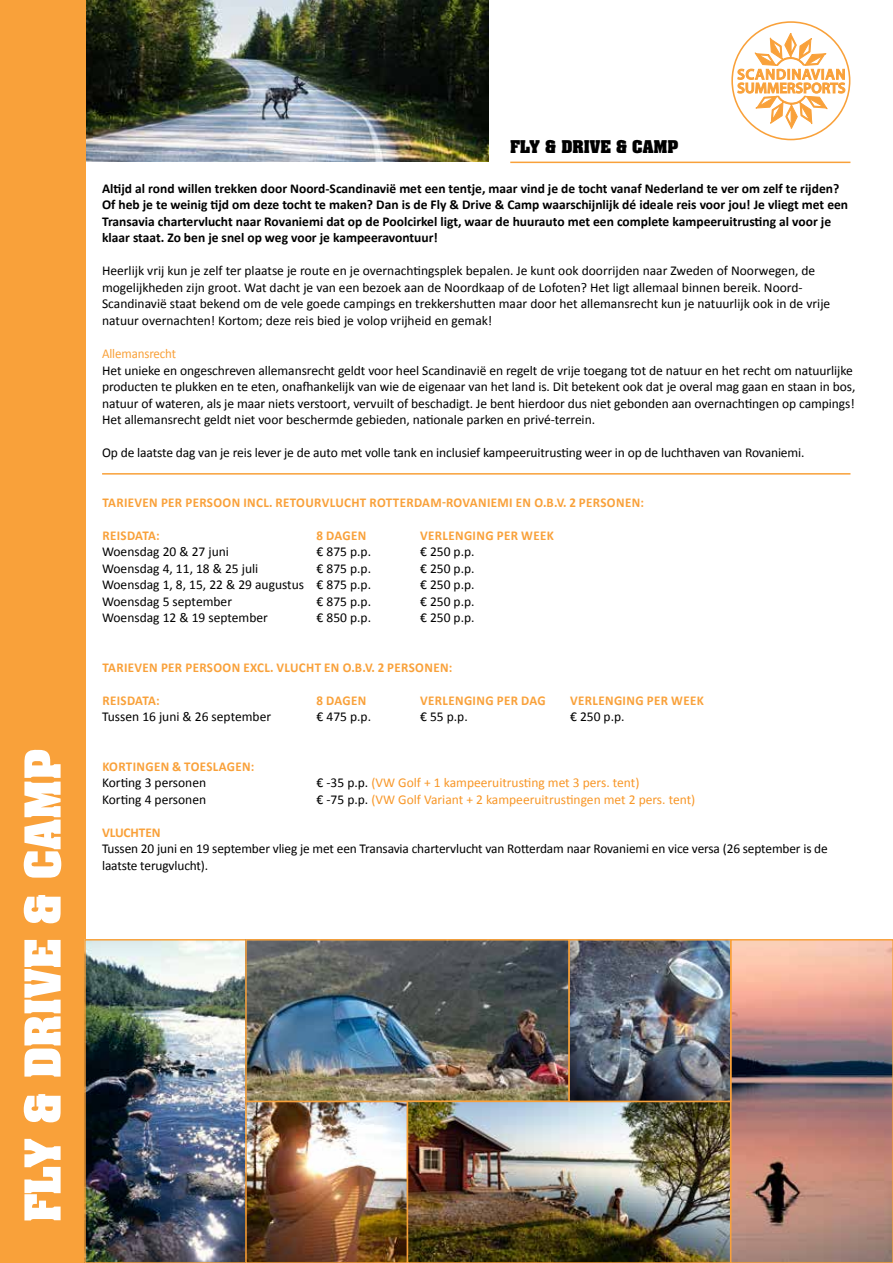
<style>
.page{position:relative;width:893px;height:1263px;background:#fff}
.page>*{position:absolute;margin:0;border:0;box-sizing:border-box;transform-origin:0 0}
.t1{font:700 15px "Aachen";color:#000}
.t2{font:13.5px/16.5px "Calibri";letter-spacing:-.005em;color:#000}
.t3{font:700 13.5px/16.5px "Calibri";color:#000}
.t4{font:700 13.5px "Calibri";letter-spacing:.03em;color:#f9a13a;scale:.96 1}
.t5{font:13.5px "Calibri";color:#f89728}
.t6{font:13.5px "Calibri";letter-spacing:-.01em;color:#f9a13a;scale:.96 1}
.t7{font:700 13.5px "Calibri";letter-spacing:-.01em;color:#f9a13a}
.s1{color:#000}
</style>
<div class="page">
<img style="left:85px;top:0;width:403px;height:162px">
<hr style="left:510px;top:162px;width:340px;height:1px;background:#f9a13a">
<div style="left:0;top:0;width:85px;height:1263px;background:#f9a13a"></div>
<img style="left:87px;top:942px;width:803px;height:318px">
<div style="left:84px;top:939px;width:163px;height:324px;border:2px solid #f9a13a"></div>
<div style="left:245px;top:1101px;width:163px;height:162px;border:2px solid #f9a13a"></div>
<div style="left:245px;top:939px;width:325px;height:163px;border:2px solid #f9a13a"></div>
<div style="left:407px;top:1101px;width:324px;height:162px;border:2px solid #f9a13a"></div>
<div style="left:730px;top:939px;width:163px;height:324px;border:2px solid #f9a13a"></div>
<div style="left:568px;top:939px;width:163px;height:163px;border:2px solid #f9a13a"></div>
<hr style="left:102px;top:473px;width:748px;height:2px;background:#f9a13a">
<svg style="left:24px;top:749px;width:37px;height:471px"></svg>
<svg style="left:731px;top:21px;width:119px;height:119px"></svg>
<p class="t1" style="left:510px;top:136px;width:170px">FLY &amp; DRIVE &amp; CAMP</p>
<p class="t3" style="left:102px;top:180px;width:748px">Altijd al rond willen trekken door Noord-Scandinavië met een tentje, maar vind je de tocht vanaf Nederland te ver om zelf te rijden?<br>Of heb je te weinig tijd om deze tocht te maken? Dan is de Fly &amp; Drive &amp; Camp waarschijnlijk dé ideale reis voor jou! Je vliegt met een Transavia chartervlucht naar Rovaniemi dat op de Poolcirkel ligt, waar de huurauto met een complete kampeeruitrusting al voor je klaar staat. Zo ben je snel op weg voor je kampeeravontuur!</p>
<p class="t2" style="left:102px;top:263px;width:730px">Heerlijk vrij kun je zelf ter plaatse je route en je overnachtingsplek bepalen. Je kunt ook doorrijden naar Zweden of Noorwegen, de mogelijkheden zijn groot. Wat dacht je van een bezoek aan de Noordkaap of de Lofoten? Het ligt allemaal binnen bereik. Noord-Scandinavië staat bekend om de vele goede campings en trekkershutten maar door het allemansrecht kun je natuurlijk ook in de vrije natuur overnachten! Kortom; deze reis bied je volop vrijheid en gemak!</p>
<p class="t6" style="left:102px;top:345px;width:79px">Allemansrecht</p>
<p class="t2" style="left:102px;top:362px;width:755px">Het unieke en ongeschreven allemansrecht geldt voor heel Scandinavië en regelt de vrije toegang tot de natuur en het recht om natuurlijke producten te plukken en te eten, onafhankelijk van wie de eigenaar van het land is. Dit betekent ook dat je overal mag gaan en staan in bos, natuur of wateren, als je maar niets verstoort, vervuilt of beschadigt. Je bent hierdoor dus niet gebonden aan overnachtingen op campings!<br>Het allemansrecht geldt niet voor beschermde gebieden, nationale parken en privé-terrein.</p>
<p class="t2" style="left:102px;top:444px;width:704px">Op de laatste dag van je reis lever je de auto met volle tank en inclusief kampeeruitrusting weer in op de luchthaven van Rovaniemi.</p>
<p class="t4" style="left:102px;top:493px;width:566px">TARIEVEN PER PERSOON INCL. RETOURVLUCHT ROTTERDAM-ROVANIEMI EN O.B.V. 2 PERSONEN:</p>
<p class="t4" style="left:102px;top:526px;width:61px">REISDATA:</p>
<p class="t4" style="left:317px;top:526px;width:53px">8 DAGEN</p>
<p class="t4" style="left:420px;top:526px;width:141px">VERLENGING PER WEEK</p>
<p class="t2" style="left:102px;top:543px;width:128px">Woensdag 20 &amp; 27 juni</p>
<p class="t2" style="left:317px;top:543px;width:56px">€ 875 p.p.</p>
<p class="t2" style="left:420px;top:543px;width:56px">€ 250 p.p.</p>
<p class="t2" style="left:102px;top:560px;width:158px">Woensdag 4, 11, 18 &amp; 25 juli</p>
<p class="t2" style="left:317px;top:560px;width:56px">€ 875 p.p.</p>
<p class="t2" style="left:420px;top:560px;width:56px">€ 250 p.p.</p>
<p class="t2" style="left:102px;top:576px;width:270px">Woensdag 1, 8, 15, 22 &amp; 29 augustus € 875 p.p.</p>
<p class="t2" style="left:420px;top:576px;width:56px">€ 250 p.p.</p>
<p class="t2" style="left:102px;top:593px;width:131px">Woensdag 5 september</p>
<p class="t2" style="left:317px;top:593px;width:56px">€ 875 p.p.</p>
<p class="t2" style="left:420px;top:593px;width:56px">€ 250 p.p.</p>
<p class="t2" style="left:102px;top:609px;width:167px">Woensdag 12 &amp; 19 september</p>
<p class="t2" style="left:317px;top:609px;width:56px">€ 850 p.p.</p>
<p class="t2" style="left:420px;top:609px;width:56px">€ 250 p.p.</p>
<p class="t4" style="left:102px;top:658px;width:366px">TARIEVEN PER PERSOON EXCL. VLUCHT EN O.B.V. 2 PERSONEN:</p>
<p class="t4" style="left:102px;top:691px;width:61px">REISDATA:</p>
<p class="t4" style="left:317px;top:691px;width:53px">8 DAGEN</p>
<p class="t4" style="left:420px;top:691px;width:132px">VERLENGING PER DAG</p>
<p class="t4" style="left:570px;top:691px;width:141px">VERLENGING PER WEEK</p>
<p class="t2" style="left:102px;top:708px;width:170px">Tussen 16 juni &amp; 26 september</p>
<p class="t2" style="left:317px;top:708px;width:56px">€ 475 p.p.</p>
<p class="t2" style="left:420px;top:708px;width:49px">€ 55 p.p.</p>
<p class="t2" style="left:570px;top:708px;width:56px">€ 250 p.p.</p>
<p class="t4" style="left:102px;top:757px;width:160px">KORTINGEN &amp; TOESLAGEN:</p>
<p class="t2" style="left:102px;top:774px;width:106px">Korting 3 personen</p>
<p class="t5" style="left:317px;top:774px;width:324px"><span class="s1">€ -35 p.p.</span> (VW Golf + 1 kampeeruitrusting met 3 pers. tent)</p>
<p class="t2" style="left:102px;top:791px;width:106px">Korting 4 personen</p>
<p class="t5" style="left:317px;top:790px;width:380px"><span class="s1">€ -75 p.p.</span> (VW Golf Variant + 2 kampeeruitrustingen met 2 pers. tent)</p>
<p class="t7" style="left:102px;top:823px;width:60px">VLUCHTEN</p>
<p class="t2" style="left:102px;top:840px;width:727px">Tussen 20 juni en 19 september vlieg je met een Transavia chartervlucht van Rotterdam naar Rovaniemi en vice versa (26 september is de laatste terugvlucht).</p>
</div>
